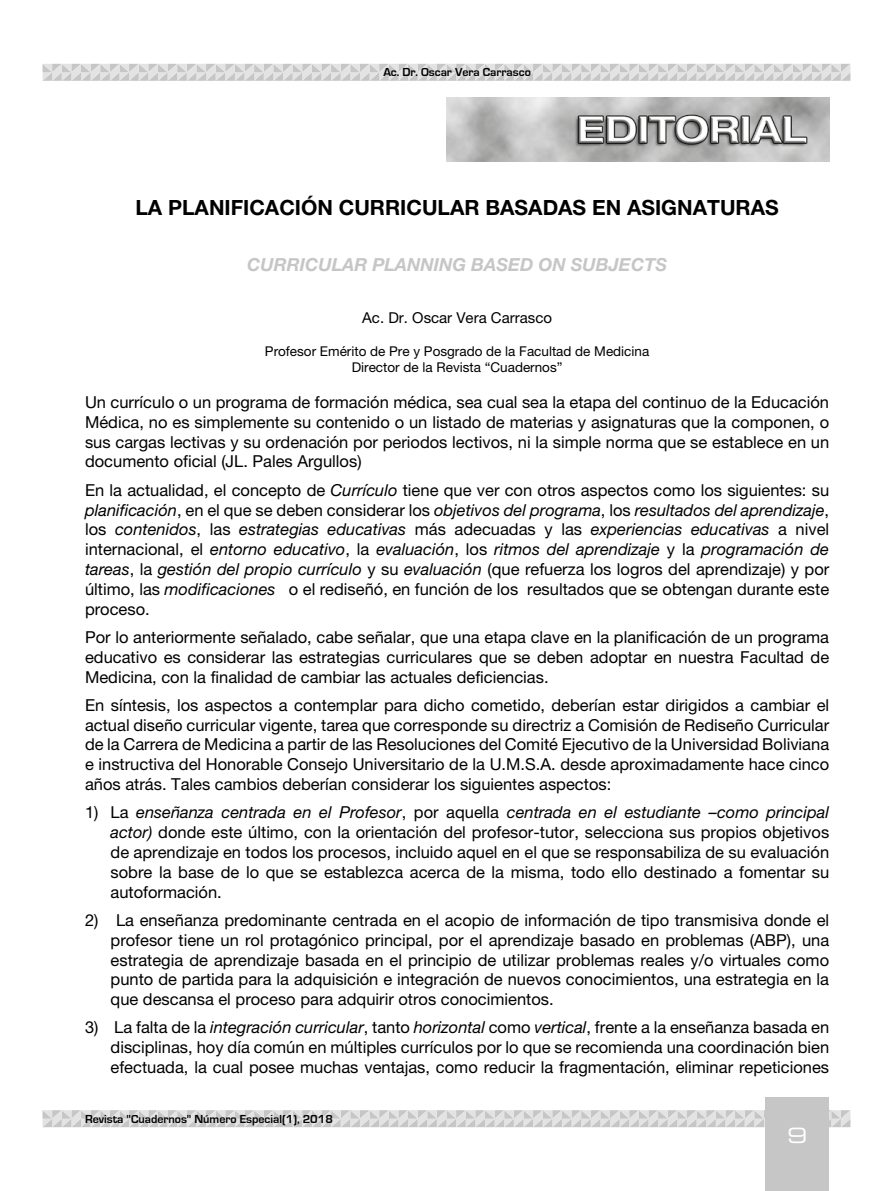
<style>
.page{position:relative;width:893px;height:1191px;background:#fff}
.page>*{position:absolute;margin:0;border:0;box-sizing:border-box;transform-origin:0 0}
.t1{font:700 21px "Helvetica Neue LT Std";color:#000}
.t2{font:21px "Eurostile LT Std Ex 2";color:#fff}
.t3{font:italic 700 18px "Helvetica Neue LT Std";color:#c6c6c6}
.t4{font:16.5px/19.8px "Helvetica Neue LT Std";color:#000;text-align:justify}
.t5{font:15px "Helvetica Neue LT Std";color:#000}
.t6{font:13.5px/16.2px "Helvetica Neue LT Std";color:#000;text-align:center}
.t7{font:700 12px "Eurostile";color:#000}
.s1{font-style:italic}
</style>
<div class="page">
<svg style="left:43px;top:64px;width:807px;height:17px"></svg>
<svg style="left:43px;top:1110px;width:807px;height:17px"></svg>
<div style="left:765px;top:1097px;width:64px;height:94px;background:#c6c6c6"></div>
<img style="left:446px;top:98px;width:383px;height:64px">
<p class="t7" style="left:383px;top:66px;width:149px">Ac. Dr. Oscar Vera Carrasco</p>
<p class="t1" style="left:135px;top:194px;width:645px">LA PLANIFICACIÓN CURRICULAR BASADAS EN ASIGNATURAS</p>
<p class="t3" style="left:247px;top:253px;width:421px">CURRICULAR PLANNING BASED ON SUBJECTS</p>
<p class="t5" style="left:362px;top:308px;width:191px">Ac. Dr. Oscar Vera Carrasco</p>
<p class="t6" style="left:265px;top:343px;width:386px">Profesor Emérito de Pre y Posgrado de la Facultad de Medicina<br>Director de la Revista “Cuadernos”</p>
<p class="t4" style="left:85px;top:392px;width:746px">Un currículo o un programa de formación médica, sea cual sea la etapa del continuo de la Educación Médica, no es simplemente su contenido o un listado de materias y asignaturas que la componen, o sus cargas lectivas y su ordenación por periodos lectivos, ni la simple norma que se establece en un documento oficial (JL. Pales Argullos)</p>
<p class="t4" style="left:85px;top:480px;width:746px">En la actualidad, el concepto de <span class="s1">Currículo</span> tiene que ver con otros aspectos como los siguientes: su <span class="s1">planificación</span>, en el que se deben considerar los <span class="s1">objetivos del programa</span>, los <span class="s1">resultados del aprendizaje</span>, los <span class="s1">contenidos</span>, las <span class="s1">estrategias educativas</span> más adecuadas y las <span class="s1">experiencias educativas</span> a nivel internacional, el <span class="s1">entorno educativo</span>, la <span class="s1">evaluación</span>, los <span class="s1">ritmos del aprendizaje</span> y la <span class="s1">programación de tareas</span>, la <span class="s1">gestión del propio currículo</span> y su <span class="s1">evaluación</span> (que refuerza los logros del aprendizaje) y por último, las <span class="s1">modificaciones</span> o el rediseñó, en función de los resultados que se obtengan durante este proceso.</p>
<p class="t4" style="left:85px;top:627px;width:746px">Por lo anteriormente señalado, cabe señalar, que una etapa clave en la planificación de un programa educativo es considerar las estrategias curriculares que se deben adoptar en nuestra Facultad de Medicina, con la finalidad de cambiar las actuales deficiencias.</p>
<p class="t4" style="left:85px;top:695px;width:746px">En síntesis, los aspectos a contemplar para dicho cometido, deberían estar dirigidos a cambiar el actual diseño curricular vigente, tarea que corresponde su directriz a Comisión de Rediseño Curricular de la Carrera de Medicina a partir de las Resoluciones del Comité Ejecutivo de la Universidad Boliviana e instructiva del Honorable Consejo Universitario de la U.M.S.A. desde aproximadamente hace cinco años atrás. Tales cambios deberían considerar los siguientes aspectos:</p>
<p class="t4" style="left:111px;top:802px;width:720px;text-indent:-26px">1) La <span class="s1">enseñanza centrada en el Profesor</span>, por aquella <span class="s1">centrada en el estudiante –como principal actor)</span> donde este último, con la orientación del profesor-tutor, selecciona sus propios objetivos de aprendizaje en todos los procesos, incluido aquel en el que se responsabiliza de su evaluación sobre la base de lo que se establezca acerca de la misma, todo ello destinado a fomentar su autoformación.</p>
<p class="t4" style="left:111px;top:910px;width:720px;text-indent:-26px">2) La enseñanza predominante centrada en el acopio de información de tipo transmisiva donde el profesor tiene un rol protagónico principal, por el aprendizaje basado en problemas (ABP), una estrategia de aprendizaje basada en el principio de utilizar problemas reales y/o virtuales como punto de partida para la adquisición e integración de nuevos conocimientos, una estrategia en la que descansa el proceso para adquirir otros conocimientos.</p>
<p class="t4" style="left:111px;top:1017px;width:720px;text-indent:-26px">3) La falta de la <span class="s1">integración curricular</span>, tanto <span class="s1">horizontal</span> como <span class="s1">vertical</span>, frente a la enseñanza basada en disciplinas, hoy día común en múltiples currículos por lo que se recomienda una coordinación bien efectuada, la cual posee muchas ventajas, como reducir la fragmentación, eliminar repeticiones</p>
<p class="t7" style="left:85px;top:1112px;width:249px">Revista "Cuadernos" Número Especial(1), 2018</p>
<p class="t2" style="left:787px;top:1121px;width:22px">9</p>
</div>
